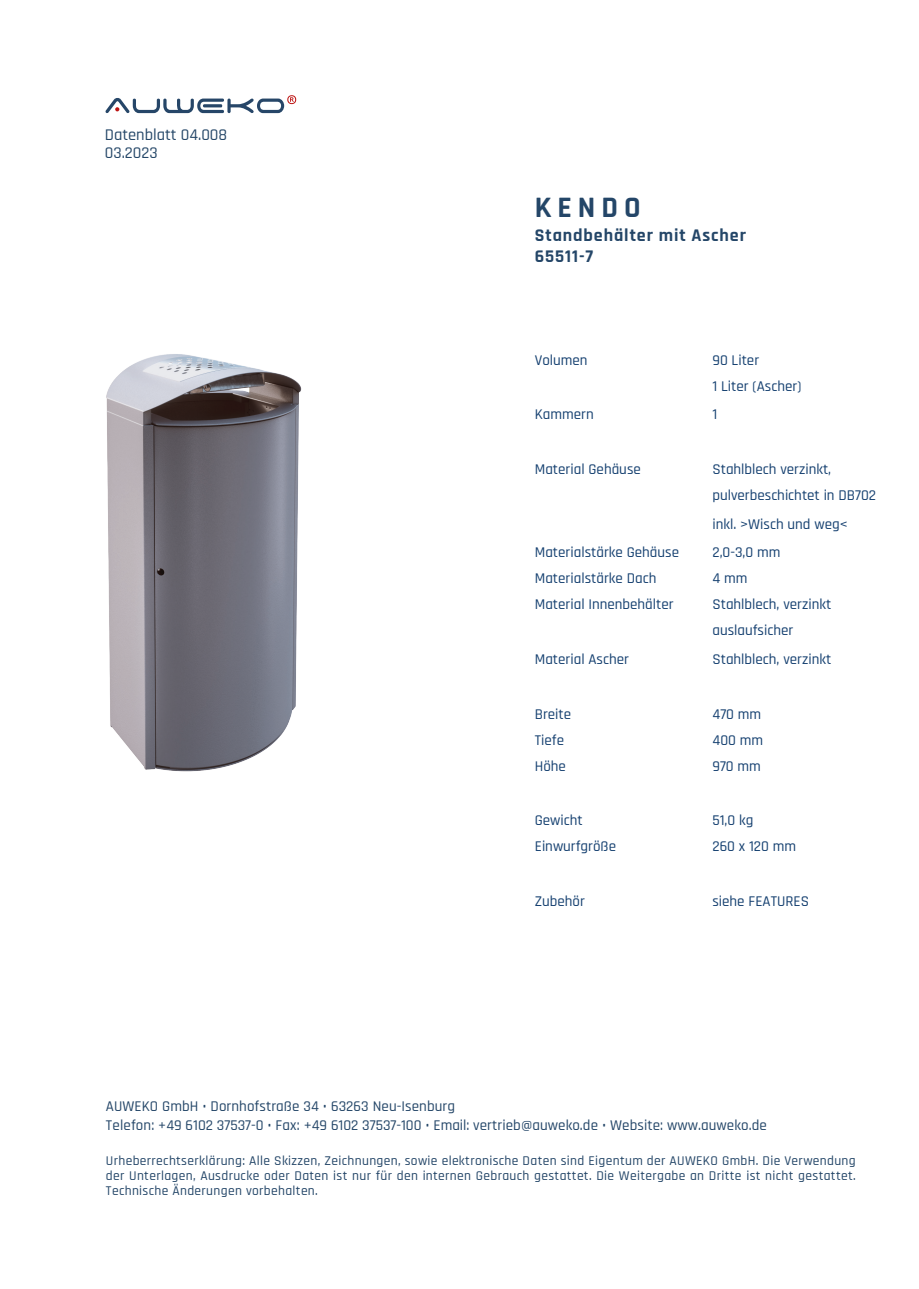
<style>
.page{position:relative;width:919px;height:1289px;background:#fff}
.page>*{position:absolute;margin:0;border:0;box-sizing:border-box;transform-origin:0 0}
.t1{font:700 30px "Rajdhani";letter-spacing:.2em;color:#244668}
.t2{font:700 18px "Rajdhani";letter-spacing:.05em;color:#244668}
.t3{font:500 16.5px "Rajdhani";color:#254768}
.t4{font:500 15px "Rajdhani";color:#154070}
.t5{font:500 15px "Rajdhani";letter-spacing:.005em;color:#244668}
.t6{font:500 13.5px/15px "Rajdhani";letter-spacing:.025em;color:#244668;text-align:justify}
</style>
<div class="page">
<img style="left:106px;top:354px;width:196px;height:418px">
<svg style="left:105px;top:95px;width:191px;height:18px"></svg>
<p class="t3" style="left:105px;top:125px;width:124px">Datenblatt 04.008</p>
<p class="t3" style="left:105px;top:143px;width:54px">03.2023</p>
<p class="t1" style="left:534px;top:189px;width:107px">KENDO</p>
<p class="t2" style="left:534px;top:224px;width:213px">Standbehälter mit Ascher</p>
<p class="t2" style="left:534px;top:245px;width:60px">65511-7</p>
<p class="t4" style="left:534px;top:351px;width:54px">Volumen</p>
<p class="t4" style="left:712px;top:351px;width:48px">90 Liter</p>
<p class="t4" style="left:712px;top:377px;width:91px">1 Liter (Ascher)</p>
<p class="t4" style="left:534px;top:406px;width:60px">Kammern</p>
<p class="t4" style="left:712px;top:406px;width:6px">1</p>
<p class="t4" style="left:534px;top:460px;width:108px">Material Gehäuse</p>
<p class="t4" style="left:712px;top:460px;width:120px">Stahlblech verzinkt,</p>
<p class="t4" style="left:712px;top:486px;width:165px">pulverbeschichtet in DB702</p>
<p class="t4" style="left:712px;top:515px;width:137px">inkl. &gt;Wisch und weg&lt;</p>
<p class="t4" style="left:534px;top:544px;width:146px">Materialstärke Gehäuse</p>
<p class="t4" style="left:712px;top:544px;width:69px">2,0-3,0 mm</p>
<p class="t4" style="left:534px;top:570px;width:123px">Materialstärke Dach</p>
<p class="t4" style="left:712px;top:570px;width:37px">4 mm</p>
<p class="t4" style="left:534px;top:596px;width:140px">Material Innenbehälter</p>
<p class="t4" style="left:712px;top:596px;width:120px">Stahlblech, verzinkt</p>
<p class="t4" style="left:712px;top:622px;width:82px">auslaufsicher</p>
<p class="t4" style="left:534px;top:650px;width:96px">Material Ascher</p>
<p class="t4" style="left:712px;top:650px;width:120px">Stahlblech, verzinkt</p>
<p class="t4" style="left:534px;top:705px;width:38px">Breite</p>
<p class="t4" style="left:712px;top:705px;width:50px">470 mm</p>
<p class="t4" style="left:534px;top:731px;width:31px">Tiefe</p>
<p class="t4" style="left:712px;top:731px;width:52px">400 mm</p>
<p class="t4" style="left:534px;top:757px;width:33px">Höhe</p>
<p class="t4" style="left:712px;top:757px;width:50px">970 mm</p>
<p class="t4" style="left:534px;top:812px;width:50px">Gewicht</p>
<p class="t4" style="left:712px;top:812px;width:42px">51,0 kg</p>
<p class="t4" style="left:534px;top:837px;width:83px">Einwurfgröße</p>
<p class="t4" style="left:712px;top:837px;width:85px">260 x 120 mm</p>
<p class="t4" style="left:534px;top:892px;width:52px">Zubehör</p>
<p class="t4" style="left:712px;top:892px;width:98px">siehe FEATURES</p>
<p class="t5" style="left:106px;top:1097px;width:350px">AUWEKO GmbH • Dornhofstraße 34 • 63263 Neu-Isenburg</p>
<p class="t5" style="left:106px;top:1116px;width:662px">Telefon: +49 6102 37537-0 • Fax: +49 6102 37537-100 • Email: vertrieb@auweko.de • Website: www.auweko.de</p>
<p class="t6" style="left:106px;top:1153px;width:751px">Urheberrechtserklärung: Alle Skizzen, Zeichnungen, sowie elektronische Daten sind Eigentum der AUWEKO GmbH. Die Verwendung der Unterlagen, Ausdrucke oder Daten ist nur für den internen Gebrauch gestattet. Die Weitergabe an Dritte ist nicht gestattet.<br>Technische Änderungen vorbehalten.</p>
</div>
